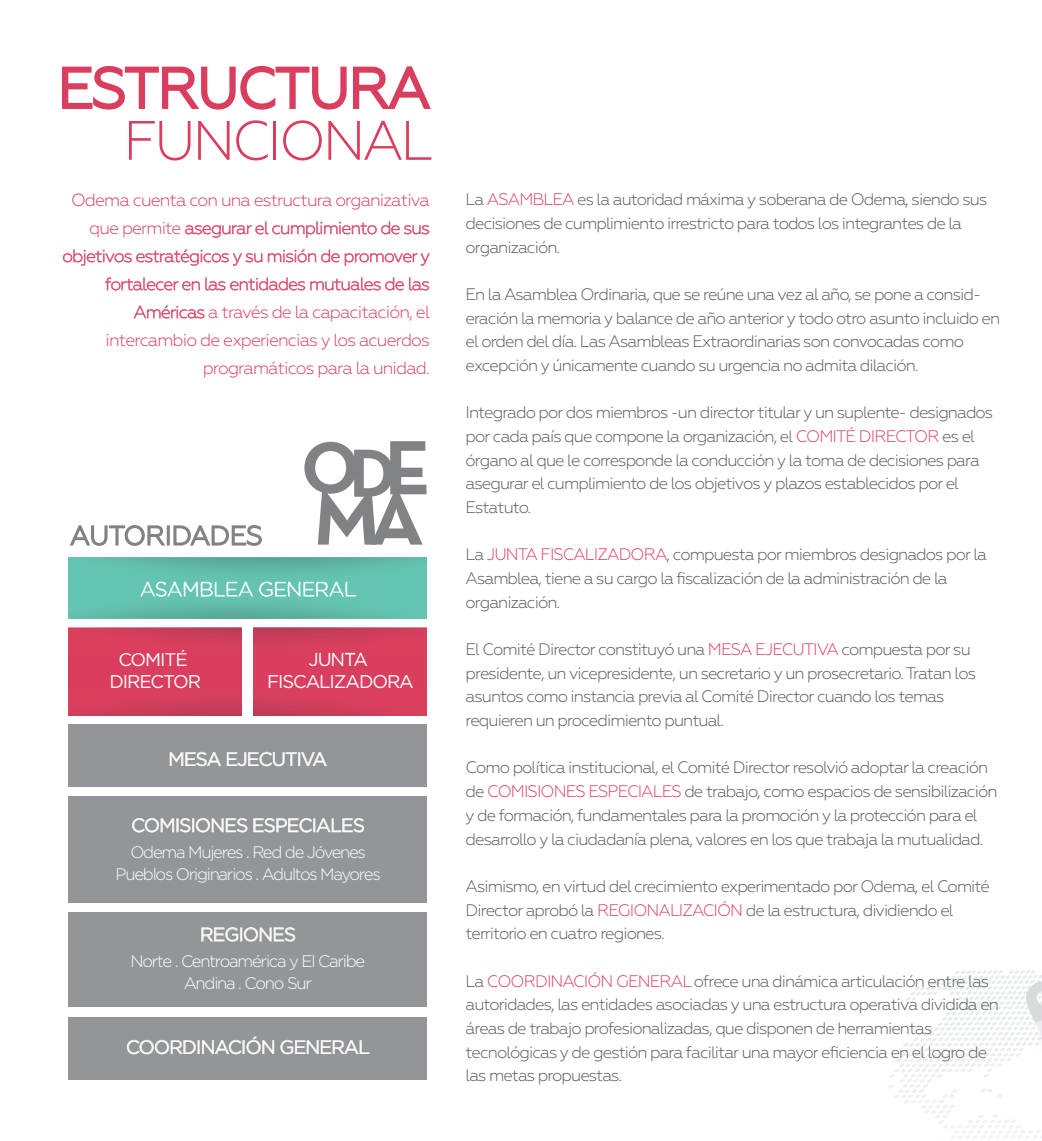
<style>
.page{position:relative;width:1042px;height:1141px;background:#fff}
.page>*{position:absolute;margin:0;border:0;box-sizing:border-box;transform-origin:0 0}
.t1{font:300 55.48px "Geometria";letter-spacing:-.06em;color:#da3e5e}
.t2{font:21px "Gotham";letter-spacing:-.06em;color:#fff}
.t3{font:19.25px "Gotham";letter-spacing:-.06em;color:#fff}
.t4{font:18.38px/22.2px "Gotham";letter-spacing:-.06em;color:#fff;text-align:center}
.t5{font:300 17.5px/28px "Geometria";letter-spacing:-.05em;color:#da3e5e;text-align:right}
.t6{font:300 16.62px/23.6px "Geometria";letter-spacing:-.055em;color:#57585a}
.t7{font:300 16.62px/22.2px "Gotham";letter-spacing:-.075em;color:#fff;text-align:center}
.s1{color:#da3e5e}
</style>
<div class="page">
<div style="left:68px;top:1017px;width:359px;height:63px;background:#939598"></div>
<svg style="left:999px;top:970px;width:36px;height:3px"></svg>
<img style="left:980px;top:980px;width:54px;height:148px">
<img style="left:980px;top:973px;width:62px;height:6px">
<img style="left:1009px;top:1125px;width:32px;height:9px">
<svg style="left:1026px;top:981px;width:16px;height:54px"></svg>
<div style="left:68px;top:796px;width:359px;height:107px;background:#939598"></div>
<svg style="left:62px;top:66px;width:285px;height:44px"></svg>
<svg style="left:353px;top:66px;width:78px;height:43px"></svg>
<svg style="left:70px;top:525px;width:192px;height:21px"></svg>
<div style="left:68px;top:558px;width:359px;height:61px;background:#63c4b1"></div>
<div style="left:68px;top:627px;width:174px;height:88px;background:#da3e5e"></div>
<div style="left:253px;top:627px;width:174px;height:88px;background:#da3e5e"></div>
<div style="left:68px;top:912px;width:359px;height:95px;background:#939598"></div>
<svg style="left:201px;top:927px;width:94px;height:15px"></svg>
<svg style="left:127px;top:1036px;width:147px;height:18px"></svg>
<svg style="left:280px;top:1040px;width:89px;height:14px"></svg>
<svg style="left:132px;top:818px;width:115px;height:15px"></svg>
<svg style="left:253px;top:818px;width:111px;height:15px"></svg>
<div style="left:68px;top:724px;width:359px;height:63px;background:#939598"></div>
<svg style="left:170px;top:752px;width:51px;height:14px"></svg>
<svg style="left:227px;top:752px;width:100px;height:14px"></svg>
<svg style="left:122px;top:558px;width:287px;height:13px"></svg>
<svg style="left:94px;top:606px;width:273px;height:13px"></svg>
<svg style="left:68px;top:627px;width:174px;height:14px"></svg>
<svg style="left:253px;top:627px;width:174px;height:14px"></svg>
<div style="left:253px;top:689px;width:174px;height:26px;background:linear-gradient(to bottom,#de3f5f,#cc3d5c)"></div>
<div style="left:68px;top:689px;width:174px;height:26px;background:linear-gradient(to bottom,#df3f5f,#c73d5a)"></div>
<svg style="left:304px;top:441px;width:122px;height:104px"></svg>
<svg style="left:185px;top:221px;width:244px;height:17px"></svg>
<svg style="left:63px;top:249px;width:199px;height:17px"></svg>
<svg style="left:268px;top:249px;width:162px;height:17px"></svg>
<svg style="left:105px;top:277px;width:324px;height:13px"></svg>
<svg style="left:134px;top:306px;width:70px;height:13px"></svg>
<h1 class="t1" style="left:123px;top:109px;width:311px">FUNCIONAL</h1>
<p class="t5" style="left:62px;top:186px;width:369px">Odema cuenta con una estructura organizativa que permite asegurar el cumplimiento de sus objetivos estratégicos y su misión de promover y fortalecer en las entidades mutuales de las Américas a través de la capacitación, el intercambio de experiencias y los acuerdos programáticos para la unidad.</p>
<p class="t2" style="left:139px;top:576px;width:219px">ASAMBLEA GENERAL</p>
<p class="t4" style="left:118px;top:648px;width:71px">COMITÉ</p>
<p class="t4" style="left:109px;top:670px;width:93px">DIRECTOR</p>
<p class="t4" style="left:267px;top:648px;width:148px">JUNTA<br>FISCALIZADORA</p>
<p class="t3" style="left:168px;top:747px;width:161px">MESA EJECUTIVA</p>
<p class="t3" style="left:131px;top:813px;width:235px">COMISIONES ESPECIALES</p>
<p class="t7" style="left:116px;top:840px;width:267px">Odema Mujeres . Red de Jóvenes<br>Pueblos Originarios . Adultos Mayores</p>
<p class="t3" style="left:200px;top:922px;width:98px">REGIONES</p>
<p class="t7" style="left:131px;top:950px;width:236px">Norte . Centroamérica y El Caribe<br>Andina . Cono Sur</p>
<p class="t3" style="left:126px;top:1035px;width:245px">COORDINACIÓN GENERAL</p>
<p class="t6" style="left:465px;top:188px;width:523px">La <span class="s1">ASAMBLEA</span> es la autoridad máxima y soberana de Odema, siendo sus decisiones de cumplimiento irrestricto para todos los integrantes de la organización.</p>
<p class="t6" style="left:465px;top:282px;width:536px">En la Asamblea Ordinaria, que se reúne una vez al año, se pone a consid&shy;eración la memoria y balance de año anterior y todo otro asunto incluido en el orden del día. Las Asambleas Extraordinarias son convocadas como excepción y únicamente cuando su urgencia no admita dilación.</p>
<p class="t6" style="left:465px;top:401px;width:529px">Integrado por dos miembros -un director titular y un suplente- designados por cada país que compone la organización, el <span class="s1">COMITÉ DIRECTOR</span> es el órgano al que le corresponde la conducción y la toma de decisiones para asegurar el cumplimiento de los objetivos y plazos establecidos por el Estatuto.</p>
<p class="t6" style="left:465px;top:543px;width:523px">La <span class="s1">JUNTA FISCALIZADORA</span>, compuesta por miembros designados por la<br>Asamblea, tiene a su cargo la fiscalización de la administración de la organización.</p>
<p class="t6" style="left:465px;top:637px;width:512px">El Comité Director constituyó una <span class="s1">MESA EJECUTIVA</span> compuesta por su presidente, un vicepresidente, un secretario y un prosecretario. Tratan los asuntos como instancia previa al Comité Director cuando los temas requieren un procedimiento puntual.</p>
<p class="t6" style="left:465px;top:756px;width:533px">Como política institucional, el Comité Director resolvió adoptar la creación de <span class="s1">COMISIONES ESPECIALES</span> de trabajo, como espacios de sensibilización y de formación, fundamentales para la promoción y la protección para el desarrollo y la ciudadanía plena, valores en los que trabaja la mutualidad.</p>
<p class="t6" style="left:465px;top:874px;width:526px">Asimismo, en virtud del crecimiento experimentado por Odema, el Comité<br>Director aprobó la <span class="s1">REGIONALIZACIÓN</span> de la estructura, dividiendo el territorio en cuatro regiones.</p>
<p class="t6" style="left:465px;top:969px;width:535px">La <span class="s1">COORDINACIÓN GENERAL</span> ofrece una dinámica articulación entre las autoridades, las entidades asociadas y una estructura operativa dividida en áreas de trabajo profesionalizadas, que disponen de herramientas tecnológicas y de gestión para facilitar una mayor eficiencia en el logro de las metas propuestas.</p>
</div>
